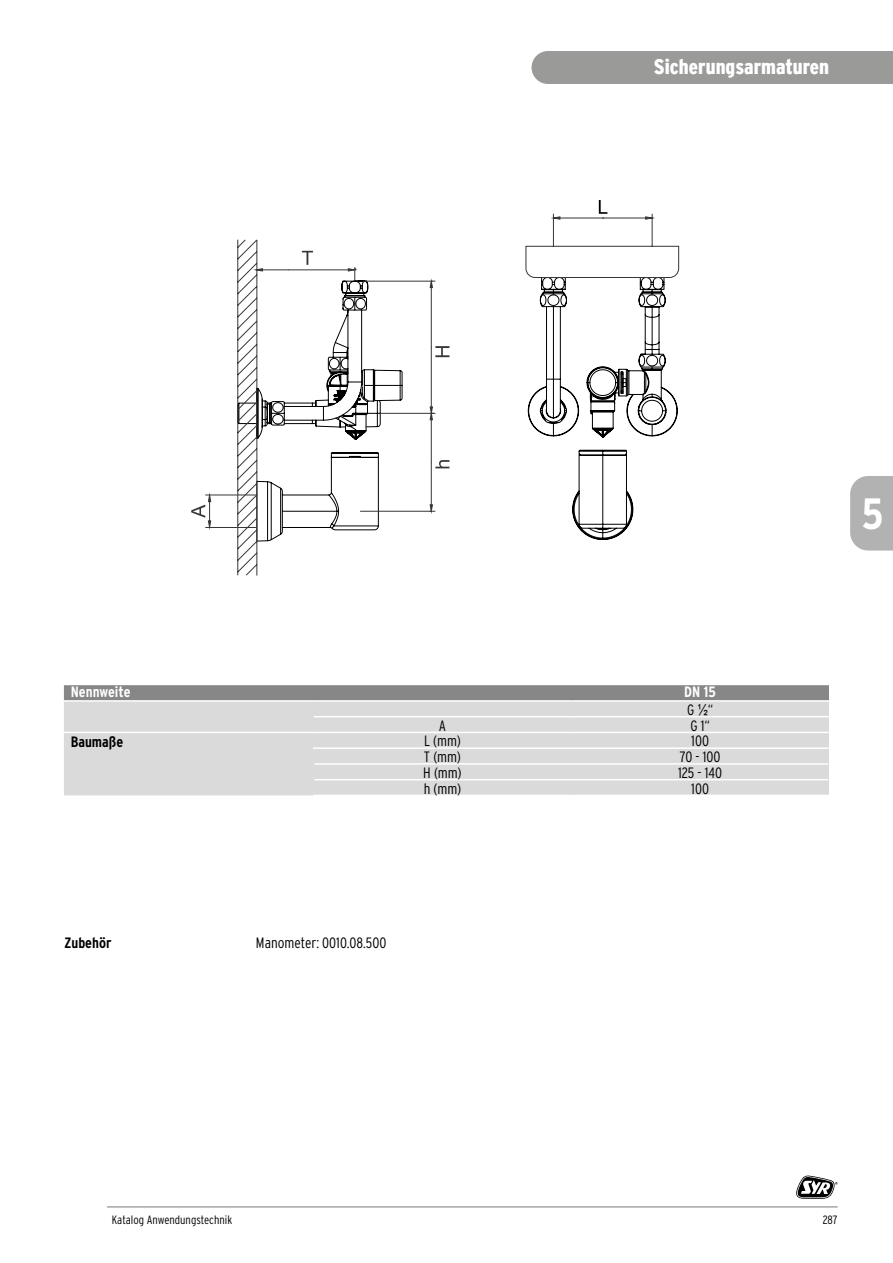
<style>
.page{position:relative;width:893px;height:1263px;background:#fff}
.page>*{position:absolute;margin:0;border:0;box-sizing:border-box;transform-origin:0 0}
.t1{font:700 condensed 43.8px "Interstate";color:#fff}
.t2{font:900 condensed 21px "Interstate";color:#fff}
.t3{font:300 condensed 15px "Interstate";color:#000}
.t4{font:700 condensed 15px/17.5px "Interstate";color:#fff}
.t5{font:700 condensed 15px "Interstate";color:#000}
.t6{font:300 condensed 12px "Interstate";color:#000}
.s1{font-weight:300;color:#000}
.s2{font-family:"Arial Narrow";font-weight:400;font-stretch:normal;color:#000}
</style>
<div class="page">
<div style="left:64px;top:685px;width:765px;height:15px;background:#878787"></div>
<div style="left:64px;top:702px;width:765px;height:93px;background:#dadada"></div>
<hr style="left:314px;top:716px;width:257px;height:1px;background:#fff">
<hr style="left:571px;top:716px;width:258px;height:1px;background:#fff">
<hr style="left:64px;top:732px;width:250px;height:1px;background:#fff">
<hr style="left:314px;top:732px;width:257px;height:1px;background:#fff">
<hr style="left:571px;top:732px;width:258px;height:1px;background:#fff">
<hr style="left:313px;top:747px;width:258px;height:2px;background:#fff">
<hr style="left:571px;top:747px;width:259px;height:2px;background:#fff">
<hr style="left:314px;top:763px;width:257px;height:2px;background:#fff">
<hr style="left:571px;top:763px;width:257px;height:2px;background:#fff">
<hr style="left:314px;top:779px;width:257px;height:1px;background:#fff">
<hr style="left:571px;top:779px;width:257px;height:1px;background:#fff">
<svg style="left:430px;top:282px;width:3px;height:6px"></svg>
<hr style="left:431px;top:287px;width:1px;height:60px;background:#373636">
<hr style="left:431px;top:347px;width:1px;height:60px;background:#373636">
<svg style="left:430px;top:406px;width:3px;height:14px"></svg>
<hr style="left:431px;top:419px;width:1px;height:43px;background:#373636">
<svg style="left:430px;top:504px;width:3px;height:7px"></svg>
<hr style="left:431px;top:462px;width:1px;height:43px;background:#373636">
<hr style="left:363px;top:281px;width:72px;height:1px;background:#373636">
<hr style="left:379px;top:413px;width:56px;height:1px;background:#373636">
<hr style="left:360px;top:511px;width:75px;height:1px;background:#373636">
<svg style="left:435px;top:460px;width:14px;height:8px"></svg>
<svg style="left:435px;top:346px;width:14px;height:11px"></svg>
<svg style="left:237px;top:240px;width:165px;height:336px"></svg>
<hr style="left:205px;top:495px;width:52px;height:1px;background:#373636">
<hr style="left:205px;top:527px;width:52px;height:1px;background:#373636">
<svg style="left:191px;top:495px;width:20px;height:33px"></svg>
<svg style="left:526px;top:200px;width:153px;height:340px"></svg>
<svg style="left:796px;top:1175px;width:42px;height:24px"></svg>
<hr style="left:107px;top:1206px;width:731px;height:1px;background:#000">
<div style="left:531px;top:51px;width:362px;height:33px;background:#9a9a99"></div>
<div style="left:850px;top:476px;width:43px;height:74px;background:#b3b2b2"></div>
<h2 class="t2" style="left:654px;top:55px;width:177px">Sicherungsarmaturen</h2>
<p class="t4" style="left:71px;top:683px;width:61px">Nennweite</p>
<p class="t4" style="left:684px;top:683px;width:33px">DN 15<br><span class="s1">G</span> <span class="s2">½</span><span class="s1">“</span></p>
<p class="t3" style="left:439px;top:716px;width:9px">A</p>
<p class="t3" style="left:690px;top:716px;width:21px">G 1“</p>
<p class="t5" style="left:71px;top:732px;width:54px">Baumaße</p>
<p class="t3" style="left:424px;top:732px;width:38px">L (mm)</p>
<p class="t3" style="left:691px;top:732px;width:19px">100</p>
<p class="t3" style="left:424px;top:748px;width:39px">T (mm)</p>
<p class="t3" style="left:680px;top:748px;width:42px">70 - 100</p>
<p class="t3" style="left:423px;top:763px;width:40px">H (mm)</p>
<p class="t3" style="left:678px;top:763px;width:45px">125 - 140</p>
<p class="t3" style="left:424px;top:779px;width:39px">h (mm)</p>
<p class="t3" style="left:691px;top:779px;width:19px">100</p>
<p class="t5" style="left:65px;top:933px;width:48px">Zubehör</p>
<p class="t3" style="left:256px;top:933px;width:132px">Manometer: 0010.08.500</p>
<h1 class="t1" style="left:862px;top:487px;width:23px">5</h1>
<p class="t6" style="left:112px;top:1212px;width:122px">Katalog Anwendungstechnik</p>
<p class="t6" style="left:823px;top:1212px;width:16px">287</p>
</div>
